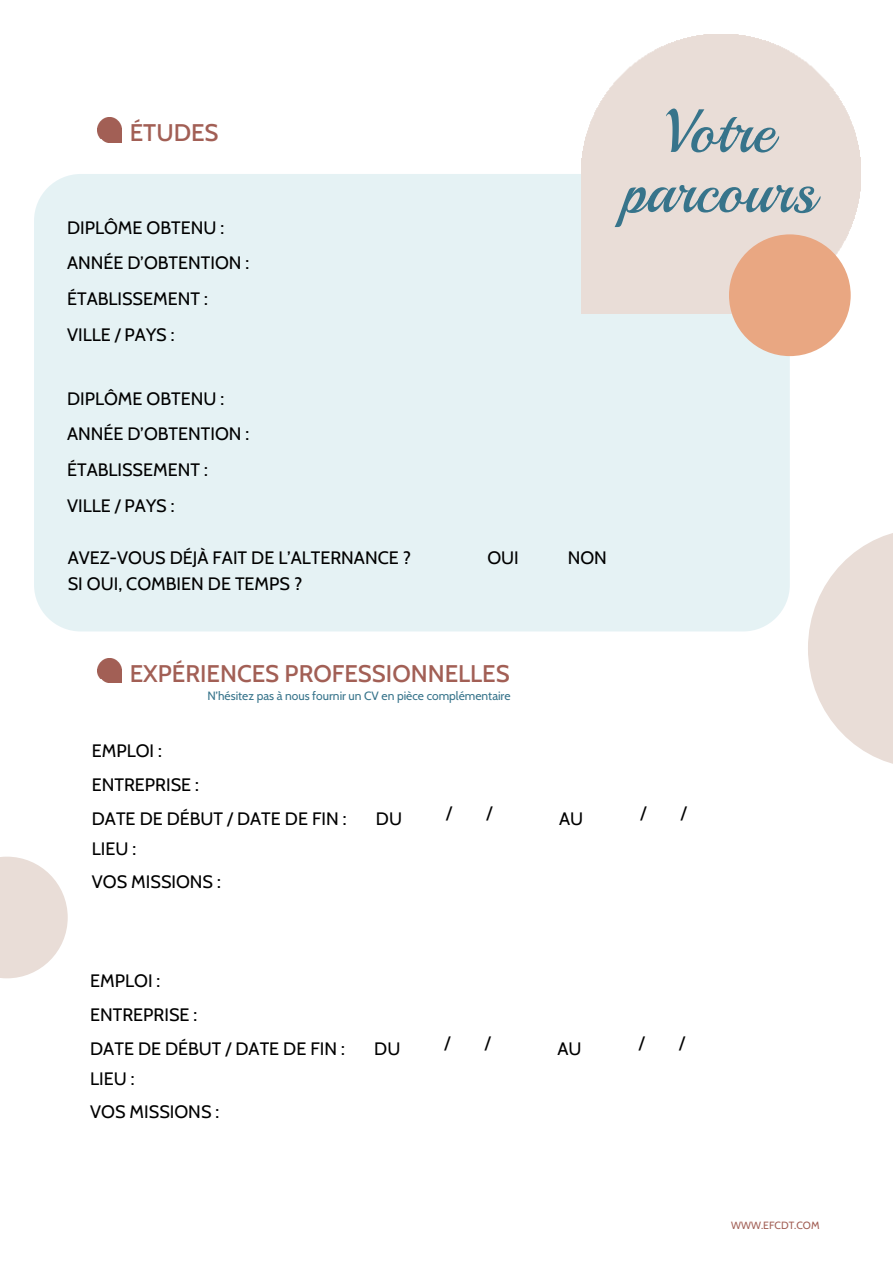
<style>
.page{position:relative;width:893px;height:1263px;background:#fff}
.page>*{position:absolute;margin:0;border:0;box-sizing:border-box;transform-origin:0 0}
.t1{font:61.05px/60px "Playball";color:#37748b;text-align:center}
.t2{font:24px "Cabin";color:#a25f55}
.t3{font:18px/26.4px "Cabin";color:#000}
.t4{font:12px "Cabin";color:#37748b}
.t5{font:10.5px "Cabin";color:#a25f55}
</style>
<div class="page">
<div style="left:34px;top:174px;width:756px;height:457px;background:#e5f2f4;border-radius:47px"></div>
<div style="left:729px;top:234px;width:122px;height:122px;background:#e9a782;border-radius:50%"></div>
<img style="left:98px;top:118px;width:24px;height:24px">
<img style="left:98px;top:658px;width:24px;height:25px">
<svg style="left:808px;top:533px;width:85px;height:231px"></svg>
<svg style="left:0;top:857px;width:68px;height:121px"></svg>
<h2 class="t2" style="left:130px;top:114px;width:90px">ÉTUDES</h2>
<p class="t3" style="left:67px;top:213px;width:159px">DIPLÔME OBTENU :</p>
<p class="t3" style="left:67px;top:248px;width:184px">ANNÉE D’OBTENTION :</p>
<p class="t3" style="left:67px;top:285px;width:142px">ÉTABLISSEMENT :</p>
<p class="t3" style="left:67px;top:320px;width:109px">VILLE / PAYS :</p>
<p class="t3" style="left:67px;top:384px;width:159px">DIPLÔME OBTENU :</p>
<p class="t3" style="left:67px;top:419px;width:184px">ANNÉE D’OBTENTION :</p>
<p class="t3" style="left:67px;top:455px;width:142px">ÉTABLISSEMENT :</p>
<p class="t3" style="left:67px;top:491px;width:109px">VILLE / PAYS :</p>
<p class="t3" style="left:68px;top:543px;width:345px">AVEZ-VOUS DÉJÀ FAIT DE L’ALTERNANCE ?<br>SI OUI, COMBIEN DE TEMPS ?</p>
<h1 class="t1" style="left:622px;top:101px;width:195px">Votre parcours</h1>
<p class="t3" style="left:487px;top:543px;width:33px">OUI</p>
<p class="t3" style="left:568px;top:543px;width:41px">NON</p>
<h2 class="t2" style="left:130px;top:655px;width:381px">EXPÉRIENCES PROFESSIONNELLES</h2>
<p class="t4" style="left:207px;top:686px;width:305px">N’hésitez pas à nous fournir un CV en pièce complémentaire</p>
<p class="t3" style="left:92px;top:736px;width:72px">EMPLOI :</p>
<p class="t3" style="left:92px;top:770px;width:109px">ENTREPRISE :</p>
<p class="t3" style="left:92px;top:804px;width:256px">DATE DE DÉBUT / DATE DE FIN :</p>
<p class="t3" style="left:92px;top:835px;width:46px">LIEU :</p>
<p class="t3" style="left:92px;top:867px;width:131px">VOS MISSIONS :</p>
<p class="t3" style="left:376px;top:804px;width:28px">DU</p>
<p class="t3" style="left:446px;top:799px;width:7px">/</p>
<p class="t3" style="left:487px;top:799px;width:7px">/</p>
<p class="t3" style="left:559px;top:804px;width:26px">AU</p>
<p class="t3" style="left:640px;top:799px;width:7px">/</p>
<p class="t3" style="left:681px;top:799px;width:7px">/</p>
<p class="t3" style="left:90px;top:966px;width:72px">EMPLOI :</p>
<p class="t3" style="left:90px;top:1000px;width:109px">ENTREPRISE :</p>
<p class="t3" style="left:90px;top:1034px;width:256px">DATE DE DÉBUT / DATE DE FIN :</p>
<p class="t3" style="left:90px;top:1065px;width:46px">LIEU :</p>
<p class="t3" style="left:90px;top:1097px;width:131px">VOS MISSIONS :</p>
<p class="t3" style="left:374px;top:1034px;width:28px">DU</p>
<p class="t3" style="left:445px;top:1029px;width:7px">/</p>
<p class="t3" style="left:485px;top:1029px;width:7px">/</p>
<p class="t3" style="left:557px;top:1034px;width:26px">AU</p>
<p class="t3" style="left:639px;top:1029px;width:7px">/</p>
<p class="t3" style="left:679px;top:1029px;width:7px">/</p>
<p class="t5" style="left:731px;top:1217px;width:90px">WWW.EFCDT.COM</p>
</div>
